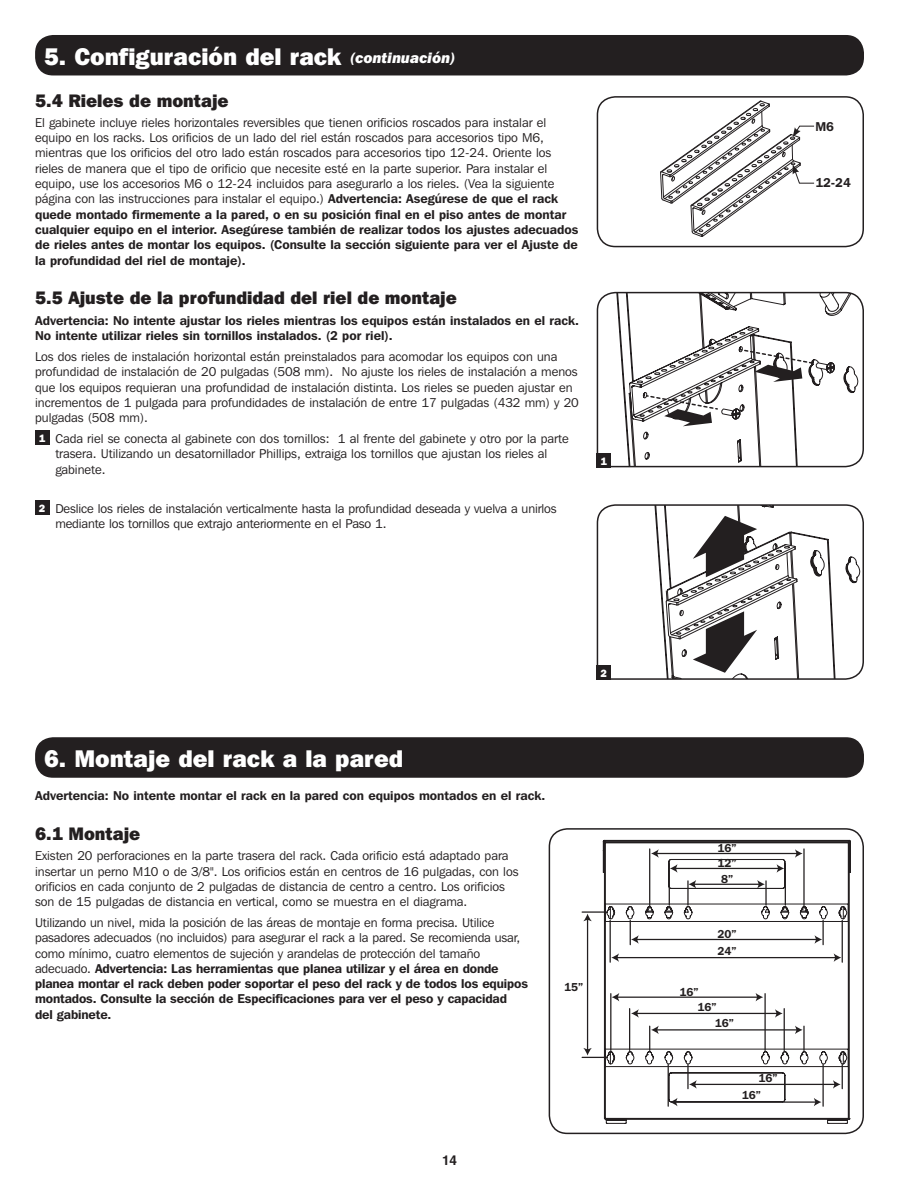
<style>
.page{position:relative;width:918px;height:1188px;background:#fff}
.page>*{position:absolute;margin:0;border:0;box-sizing:border-box;transform-origin:0 0}
.Continued{font:800 24px "Franklin Gothic IT Cby BT";color:#fff}
.Sub_Head_continued{font:800 18px "Franklin Gothic IT Cby BT";color:#231f20}
.t1{font:700 13.5px "Helvetica";color:#231f20}
.t2{font:12.75px/15.3px "Franklin Gothic IT Cby BT";color:#231f20}
.t3{font:600 12.75px/15.3px "Franklin Gothic IT Cby BT";color:#231f20}
.t4{font:600 11.55px/15.5px "Franklin Gothic IT Cby BT";color:#231f20}
.t5{font:800 10.5px "Franklin Gothic IT Cby BT";color:#fff}
.s1{font-style:italic;font-size:15px}
.s2{font-weight:600}
</style>
<div class="page">
<div style="left:35px;top:35px;width:829px;height:40px;background:#231f20;border-radius:18px"></div>
<div style="left:35px;top:737px;width:829px;height:41px;background:#231f20;border-radius:18px"></div>
<div style="left:35px;top:430px;width:14px;height:14px;background:#231f20"></div>
<div style="left:35px;top:500px;width:14px;height:14px;background:#231f20"></div>
<div style="left:597px;top:96px;width:267px;height:151px;border:2px solid #231f20;border-radius:18px"></div>
<svg style="left:596px;top:291px;width:268px;height:177px"></svg>
<svg style="left:596px;top:504px;width:268px;height:176px"></svg>
<svg style="left:603px;top:840px;width:248px;height:284px"></svg>
<hr style="left:582px;top:911px;width:23px;height:2px;background:#231f20">
<hr style="left:587px;top:919px;width:1px;height:131px;background:#231f20">
<svg style="left:583px;top:914px;width:9px;height:7px"></svg>
<svg style="left:582px;top:1048px;width:23px;height:10px"></svg>
<hr style="left:617px;top:997px;width:141px;height:1px;background:#231f20">
<svg style="left:756px;top:993px;width:7px;height:8px"></svg>
<svg style="left:612px;top:993px;width:7px;height:8px"></svg>
<hr style="left:656px;top:853px;width:141px;height:1px;background:#231f20">
<svg style="left:795px;top:849px;width:8px;height:9px"></svg>
<svg style="left:651px;top:849px;width:8px;height:9px"></svg>
<hr style="left:636px;top:939px;width:181px;height:1px;background:#231f20">
<svg style="left:815px;top:935px;width:7px;height:9px"></svg>
<hr style="left:617px;top:957px;width:219px;height:1px;background:#231f20">
<svg style="left:834px;top:953px;width:7px;height:9px"></svg>
<svg style="left:611px;top:953px;width:8px;height:9px"></svg>
<hr style="left:675px;top:868px;width:104px;height:1px;background:#231f20">
<svg style="left:777px;top:864px;width:7px;height:9px"></svg>
<svg style="left:670px;top:864px;width:8px;height:9px"></svg>
<hr style="left:694px;top:884px;width:65px;height:1px;background:#231f20">
<svg style="left:757px;top:880px;width:8px;height:9px"></svg>
<svg style="left:688px;top:880px;width:8px;height:9px"></svg>
<hr style="left:636px;top:1013px;width:141px;height:1px;background:#231f20">
<svg style="left:775px;top:1009px;width:8px;height:9px"></svg>
<svg style="left:631px;top:1009px;width:8px;height:9px"></svg>
<hr style="left:656px;top:1029px;width:141px;height:2px;background:#231f20">
<svg style="left:795px;top:1026px;width:8px;height:8px"></svg>
<hr style="left:694px;top:1084px;width:141px;height:1px;background:#231f20">
<svg style="left:689px;top:1080px;width:8px;height:9px"></svg>
<hr style="left:675px;top:1101px;width:141px;height:2px;background:#231f20">
<svg style="left:814px;top:1098px;width:7px;height:8px"></svg>
<svg style="left:670px;top:1098px;width:8px;height:8px"></svg>
<hr style="left:610px;top:994px;width:1px;height:56px;background:#231f20">
<hr style="left:629px;top:1009px;width:1px;height:41px;background:#231f20">
<svg style="left:649px;top:1026px;width:10px;height:24px"></svg>
<hr style="left:687px;top:1064px;width:2px;height:25px;background:#231f20">
<svg style="left:833px;top:1064px;width:10px;height:25px"></svg>
<hr style="left:803px;top:1026px;width:2px;height:24px;background:#231f20">
<hr style="left:765px;top:881px;width:2px;height:24px;background:#231f20">
<hr style="left:687px;top:881px;width:2px;height:24px;background:#231f20">
<hr style="left:822px;top:920px;width:2px;height:25px;background:#231f20">
<svg style="left:630px;top:920px;width:9px;height:25px"></svg>
<hr style="left:784px;top:1009px;width:1px;height:41px;background:#231f20">
<hr style="left:669px;top:863px;width:1px;height:42px;background:#231f20">
<hr style="left:785px;top:863px;width:1px;height:42px;background:#231f20">
<hr style="left:610px;top:920px;width:1px;height:42px;background:#231f20">
<hr style="left:842px;top:920px;width:1px;height:42px;background:#231f20">
<hr style="left:822px;top:1064px;width:2px;height:42px;background:#231f20">
<hr style="left:668px;top:1064px;width:1px;height:42px;background:#231f20">
<hr style="left:764px;top:994px;width:2px;height:56px;background:#231f20">
<hr style="left:649px;top:849px;width:1px;height:57px;background:#231f20">
<hr style="left:803px;top:849px;width:2px;height:57px;background:#231f20">
<div style="left:549px;top:828px;width:315px;height:306px;border:2px solid #231f20;border-radius:18px"></div>
<div style="left:597px;top:453px;width:14px;height:14px;background:#231f20"></div>
<div style="left:597px;top:666px;width:14px;height:14px;background:#231f20"></div>
<svg style="left:660px;top:100px;width:155px;height:137px"></svg>
<p class="Continued" style="left:44px;top:41px;width:413px">5. Configuración del rack <span class="s1">(continuación)</span></p>
<p class="Sub_Head_continued" style="left:35px;top:89px;width:195px">5.4 Rieles de montaje</p>
<p class="t2" style="left:35px;top:115px;width:545px">El gabinete incluye rieles horizontales reversibles que tienen orificios roscados para instalar el equipo en los racks. Los orificios de un lado del riel están roscados para accesorios tipo M6, mientras que los orificios del otro lado están roscados para accesorios tipo 12-24. Oriente los rieles de manera que el tipo de orificio que necesite esté en la parte superior. Para instalar el equipo, use los accesorios M6 o 12-24 incluidos para asegurarlo a los rieles. (Vea la siguiente página con las instrucciones para instalar el equipo.) <span class="s2">Advertencia: Asegúrese de que el rack quede montado firmemente a la pared, o en su posición final en el piso antes de montar cualquier equipo en el interior. Asegúrese también de realizar todos los ajustes adecuados de rieles antes de montar los equipos. (Consulte la sección siguiente para ver el Ajuste de la profundidad del riel de montaje).</span></p>
<p class="Sub_Head_continued" style="left:35px;top:287px;width:423px">5.5 Ajuste de la profundidad del riel de montaje</p>
<p class="t3" style="left:35px;top:313px;width:545px">Advertencia: No intente ajustar los rieles mientras los equipos están instalados en el rack.<br>No intente utilizar rieles sin tornillos instalados. (2 por riel).</p>
<p class="t2" style="left:35px;top:349px;width:545px">Los dos rieles de instalación horizontal están preinstalados para acomodar los equipos con una profundidad de instalación de 20 pulgadas (508 mm). No ajuste los rieles de instalación a menos que los equipos requieran una profundidad de instalación distinta. Los rieles se pueden ajustar en incrementos de 1 pulgada para profundidades de instalación de entre 17 pulgadas (432 mm) y 20 pulgadas (508 mm).</p>
<p class="t5" style="left:39px;top:431px;width:8px">1</p>
<p class="t2" style="left:55px;top:431px;width:515px">Cada riel se conecta al gabinete con dos tornillos: 1 al frente del gabinete y otro por la parte trasera. Utilizando un desatornillador Phillips, extraiga los tornillos que ajustan los rieles al gabinete.</p>
<p class="t5" style="left:39px;top:501px;width:8px">2</p>
<p class="t2" style="left:55px;top:501px;width:503px">Deslice los rieles de instalación verticalmente hasta la profundidad deseada y vuelva a unirlos mediante los tornillos que extrajo anteriormente en el Paso 1.</p>
<p class="t5" style="left:601px;top:454px;width:8px">1</p>
<p class="t5" style="left:601px;top:667px;width:8px">2</p>
<p class="Continued" style="left:44px;top:743px;width:361px">6. Montaje del rack a la pared</p>
<p class="t3" style="left:35px;top:788px;width:512px">Advertencia: No intente montar el rack en la pared con equipos montados en el rack.</p>
<p class="Sub_Head_continued" style="left:35px;top:822px;width:107px">6.1 Montaje</p>
<p class="t2" style="left:35px;top:848px;width:485px">Existen 20 perforaciones en la parte trasera del rack. Cada orificio está adaptado para insertar un perno M10 o de 3/8". Los orificios están en centros de 16 pulgadas, con los orificios en cada conjunto de 2 pulgadas de distancia de centro a centro. Los orificios son de 15 pulgadas de distancia en vertical, como se muestra en el diagrama.</p>
<p class="t2" style="left:35px;top:915px;width:494px">Utilizando un nivel, mida la posición de las áreas de montaje en forma precisa. Utilice pasadores adecuados (no incluidos) para asegurar el rack a la pared. Se recomienda usar, como mínimo, cuatro elementos de sujeción y arandelas de protección del tamaño adecuado. <span class="s2">Advertencia: Las herramientas que planea utilizar y el área en donde planea montar el rack deben poder soportar el peso del rack y de todos los equipos montados. Consulte la sección de Especificaciones para ver el peso y capacidad del gabinete.</span></p>
<p class="t4" style="left:564px;top:979px;width:20px">15”</p>
<p class="t1" style="left:442px;top:1152px;width:17px">14</p>
<p class="t3" style="left:815px;top:118px;width:20px">M6</p>
<p class="t3" style="left:815px;top:174px;width:37px">12-24</p>
<p class="t4" style="left:718px;top:840px;width:20px;text-align:center">16”<br>12”<br>8”</p>
<p class="t4" style="left:680px;top:984px;width:20px">16”</p>
<p class="t4" style="left:718px;top:925px;width:20px;line-height:17.2px">20”<br>24”</p>
<p class="t4" style="left:715px;top:998px;width:20px;line-height:16.2px;text-indent:-17px">16”<br>16”</p>
<p class="t4" style="left:742px;top:1069px;width:37px;line-height:17.5px;text-indent:17px">16”<br>16”</p>
</div>
